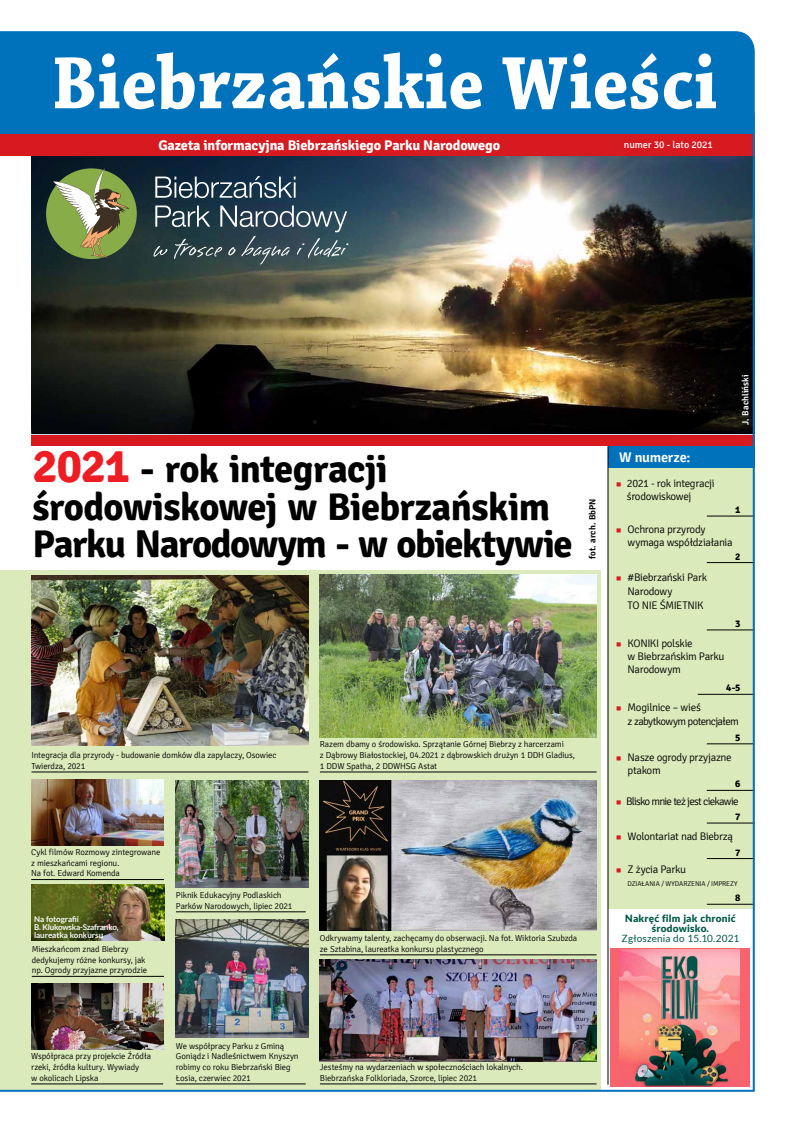
<style>
.page{position:relative;width:786px;height:1123px;background:#fff}
.page>*{position:absolute;margin:0;border:0;box-sizing:border-box;transform-origin:0 0}
.t1{font:700 38.6px/37.8px "Signika";letter-spacing:-.02em;color:#000}
.t2{font:700 14px "Signika";letter-spacing:-.015em;color:#fff}
.t3{font:600 14px "Signika";letter-spacing:-.015em;color:#fff}
.t4{font:300 11px/13px "Signika";letter-spacing:-.035em;color:#000}
.t5{font:300 11px/14px "Signika";letter-spacing:-.055em;color:#000}
.t6{font:300 11px "Signika";letter-spacing:-.07em;color:#000}
.t7{font:900 10px/10px "Lato";letter-spacing:.02em;color:#00584a;text-align:center}
.t8{font:10px "Lato";letter-spacing:.015em;color:#00584a}
.t9{font:10px "Signika";letter-spacing:-.01em;color:#fff}
.t10{font:700 10px "Signika";color:#000}
.t11{font:600 9px "Signika";letter-spacing:.005em;color:#000}
.t12{font:600 9px "Signika";letter-spacing:.005em;color:#fff}
.t13{font:300 8.7px/10.8px "Signika";letter-spacing:-.015em;color:#000}
.t14{font:700 8px/8px "Lato";letter-spacing:-.01em;color:#fbfbfb}
.t15{font:300 7px "Signika";letter-spacing:-.015em;color:#000}
.s1{font-size:47.6px;color:#ed1d24}
</style>
<div class="page">
<div style="left:0;top:31px;width:754px;height:80px;background:#0072bc"></div>
<img style="left:0;top:111px;width:755px;height:981px">
<svg style="left:55px;top:52px;width:660px;height:57px;fill:#0072bc"></svg>
<div style="left:46px;top:168px;width:91px;height:91px;background:#87ac48;border-radius:50%"></div>
<svg style="left:53px;top:167px;width:76px;height:91px"></svg>
<svg style="left:155px;top:176px;width:140px;height:22px;background:#4f6374"></svg>
<svg style="left:153px;top:205px;width:195px;height:59px;background:#445963"></svg>
<div style="left:609px;top:948px;width:140px;height:138px;background:#f7646e"></div>
<img style="left:619px;top:949px;width:120px;height:137px">
<img style="left:31px;top:780px;width:132px;height:65px">
<img style="left:175px;top:919px;width:133px;height:118px">
<img style="left:31px;top:885px;width:133px;height:55px">
<img style="left:319px;top:959px;width:277px;height:102px">
<img style="left:32px;top:983px;width:131px;height:66px">
<img style="left:175px;top:781px;width:133px;height:106px">
<img style="left:32px;top:575px;width:276px;height:171px">
<img style="left:319px;top:574px;width:277px;height:163px">
<img style="left:319px;top:780px;width:277px;height:150px">
<hr style="left:320px;top:771px;width:276px;height:1px;background:#000">
<hr style="left:320px;top:954px;width:276px;height:1px;background:#000">
<hr style="left:320px;top:1083px;width:276px;height:1px;background:#000">
<hr style="left:31px;top:879px;width:133px;height:1px;background:#000">
<hr style="left:176px;top:911px;width:129px;height:1px;background:#000">
<hr style="left:176px;top:1083px;width:129px;height:1px;background:#000">
<hr style="left:32px;top:976px;width:132px;height:1px;background:#000">
<hr style="left:31px;top:771px;width:277px;height:1px;background:#000">
<svg style="left:616px;top:482px;width:4px;height:4px"></svg>
<svg style="left:616px;top:528px;width:4px;height:4px"></svg>
<svg style="left:616px;top:576px;width:4px;height:4px"></svg>
<svg style="left:616px;top:642px;width:4px;height:4px"></svg>
<svg style="left:616px;top:706px;width:4px;height:5px"></svg>
<svg style="left:616px;top:756px;width:4px;height:4px"></svg>
<svg style="left:616px;top:800px;width:4px;height:4px"></svg>
<svg style="left:616px;top:835px;width:4px;height:4px"></svg>
<svg style="left:616px;top:868px;width:4px;height:4px"></svg>
<h2 class="t2" style="left:158px;top:137px;width:343px">Gazeta informacyjna Biebrzańskiego Parku Narodowego</h2>
<p class="t9" style="left:623px;top:139px;width:90px">numer 30 - lato 2021</p>
<p class="t12" style="left:739px;top:425px;width:52px;rotate:-90deg">J. Bachliński</p>
<h1 class="t1" style="left:33px;top:450px;width:541px"><span class="s1">2021</span> - rok integracji środowiskowej w Biebrzańskim<br>Parku Narodowym - w obiektywie</h1>
<p class="t11" style="left:587px;top:559px;width:62px;rotate:-90deg">fot. arch. BbPN</p>
<p class="t13" style="left:31px;top:750px;width:246px">Integracja dla przyrody - budowanie domków dla zapylaczy, Osowiec<br>Twierdza, 2021</p>
<p class="t13" style="left:320px;top:739px;width:256px">Razem dbamy o środowisko. Sprzątanie Górnej Biebrzy z harcerzami<br>z Dąbrowy Białostockiej, 04.2021 z dąbrowskich drużyn 1 DDH Gladius,<br>1 DDW Spatha, 2 DDWHSG Astat</p>
<p class="t13" style="left:31px;top:846px;width:131px">Cykl filmów Rozmowy zintegrowane z mieszkańcami regionu.<br>Na fot. Edward Komenda</p>
<p class="t14" style="left:34px;top:914px;width:86px">Na fotografii<br>B. Klukowska-Szafranko, laureatka konkursu</p>
<p class="t13" style="left:32px;top:943px;width:117px">Mieszkańcom znad Biebrzy dedykujemy różne konkursy, jak np. Ogrody przyjazne przyrodzie</p>
<p class="t13" style="left:176px;top:889px;width:118px">Piknik Edukacyjny Podlaskich<br>Parków Narodowych, lipiec 2021</p>
<p class="t13" style="left:320px;top:932px;width:259px">Odkrywamy talenty, zachęcamy do obserwacji. Na fot. Wiktoria Szubzda ze Sztabina, laureatka konkursu plastycznego</p>
<h2 class="t3" style="left:619px;top:449px;width:73px">W numerze:</h2>
<p class="t4" style="left:626px;top:476px;width:89px">2021 - rok integracji środowiskowej</p>
<p class="t10" style="left:735px;top:503px;width:7px">1</p>
<p class="t4" style="left:627px;top:523px;width:106px">Ochrona przyrody wymaga współdziałania</p>
<p class="t4" style="left:627px;top:570px;width:81px;line-height:14px">#Biebrzański Park<br>Narodowy<br>TO NIE ŚMIETNIK</p>
<p class="t4" style="left:627px;top:637px;width:98px">KONIKI polskie<br>w Biebrzańskim Parku<br>Narodowym</p>
<p class="t10" style="left:735px;top:550px;width:7px">2</p>
<p class="t10" style="left:735px;top:617px;width:7px">3</p>
<p class="t10" style="left:725px;top:682px;width:16px">4-5</p>
<p class="t5" style="left:627px;top:701px;width:113px">Mogilnice – wieś<br>z zabytkowym potencjałem</p>
<p class="t10" style="left:735px;top:731px;width:7px">5</p>
<p class="t4" style="left:627px;top:751px;width:106px">Nasze ogrody przyjazne ptakom</p>
<p class="t10" style="left:735px;top:778px;width:7px">6</p>
<p class="t6" style="left:625px;top:795px;width:114px">Blisko mnie też jest ciekawie</p>
<p class="t10" style="left:735px;top:810px;width:7px">7</p>
<p class="t4" style="left:627px;top:830px;width:107px">Wolontariat nad Biebrzą</p>
<p class="t10" style="left:735px;top:846px;width:7px">7</p>
<p class="t4" style="left:627px;top:862px;width:60px">Z życia Parku</p>
<p class="t15" style="left:627px;top:879px;width:111px">DZIAŁANIA / WYDARZENIA / IMPREZY</p>
<p class="t10" style="left:735px;top:891px;width:7px">8</p>
<p class="t7" style="left:625px;top:912px;width:112px">Nakręć film jak chronić środowisko.</p>
<p class="t8" style="left:621px;top:932px;width:119px">Zgłoszenia do 15.10.2021</p>
<p class="t13" style="left:31px;top:1051px;width:121px">Współpraca przy projekcie Źródła rzeki, źródła kultury. Wywiady<br>w okolicach Lipska</p>
<p class="t13" style="left:176px;top:1040px;width:124px">We współpracy Parku z Gminą<br>Goniądz i Nadleśnictwem Knyszyn robimy co roku Biebrzański Bieg<br>Łosia, czerwiec 2021</p>
<p class="t13" style="left:320px;top:1061px;width:204px">Jesteśmy na wydarzeniach w społecznościach lokalnych.<br>Biebrzańska Folkloriada, Szorce, lipiec 2021</p>
</div>
